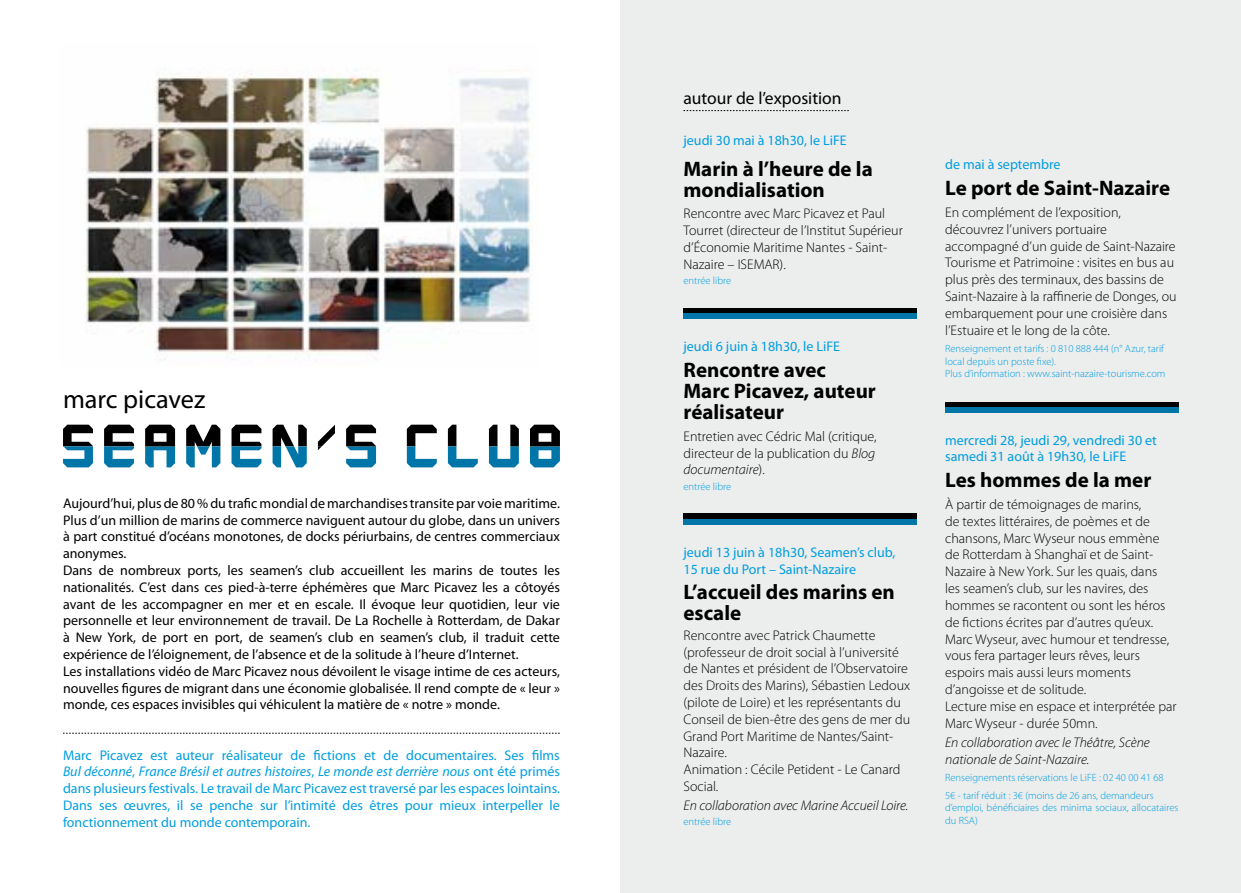
<style>
.page{position:relative;width:1241px;height:893px;background:#fff}
.page>*{position:absolute;margin:0;border:0;box-sizing:border-box;transform-origin:0 0}
.t1{font:26.25px "Myriad Pro";color:#000}
.t2{font:700 21px/21px "Myriad Pro";color:#000}
.t3{font:17.5px "Myriad Pro";color:#000}
.t4{font:300 14px/16.8px "Myriad Pro";color:#000}
.t5{font:14px/16.8px "Myriad Pro";color:#000}
.t6{font:14px/16.8px "Myriad Pro";color:#009ee0}
.t7{font:italic 300 14px/16.8px "Myriad Pro";color:#000}
.t8{font:300 10.5px/12.6px "Myriad Pro";color:#009ee0}
.s1{font-style:italic}
</style>
<div class="page">
<div style="left:620px;top:0;width:620px;height:893px;background:#eceded"></div>
<div style="left:683px;top:308px;width:233px;height:5px;background:#000"></div>
<div style="left:683px;top:313px;width:233px;height:6px;background:#0075a7"></div>
<div style="left:683px;top:513px;width:233px;height:6px;background:#000"></div>
<div style="left:683px;top:519px;width:233px;height:6px;background:#0075a7"></div>
<div style="left:945px;top:402px;width:233px;height:6px;background:#000"></div>
<div style="left:945px;top:407px;width:233px;height:6px;background:#0075a7"></div>
<svg style="left:63px;top:733px;width:497px;height:1px"></svg>
<svg style="left:63px;top:425px;width:30px;height:42px"></svg>
<svg style="left:104px;top:425px;width:30px;height:42px"></svg>
<svg style="left:145px;top:425px;width:30px;height:42px"></svg>
<svg style="left:186px;top:425px;width:34px;height:42px"></svg>
<svg style="left:231px;top:425px;width:30px;height:42px"></svg>
<svg style="left:272px;top:425px;width:35px;height:42px"></svg>
<svg style="left:318px;top:425px;width:17px;height:25px"></svg>
<svg style="left:346px;top:425px;width:30px;height:42px"></svg>
<svg style="left:407px;top:425px;width:29px;height:42px"></svg>
<svg style="left:448px;top:425px;width:30px;height:42px"></svg>
<svg style="left:489px;top:425px;width:30px;height:42px"></svg>
<svg style="left:530px;top:425px;width:30px;height:42px"></svg>
<img style="left:85px;top:69px;width:448px;height:293px">
<svg style="left:683px;top:110px;width:165px;height:1px"></svg>
<h1 class="t1" style="left:63px;top:385px;width:144px">marc picavez</h1>
<p class="t5" style="left:63px;top:495px;width:498px">Aujourd’hui, plus de 80 % du trafic mondial de marchandises transite par voie maritime.<br>Plus d’un million de marins de commerce naviguent autour du globe, dans un univers à part constitué d’océans monotones, de docks périurbains, de centres commerciaux anonymes.<br>Dans de nombreux ports, les seamen’s club accueillent les marins de toutes les nationalités. C’est dans ces pied-à-terre éphémères que Marc Picavez les a côtoyés avant de les accompagner en mer et en escale. Il évoque leur quotidien, leur vie personnelle et leur environnement de travail. De La Rochelle à Rotterdam, de Dakar à New York, de port en port, de seamen’s club en seamen’s club, il traduit cette expérience de l’éloignement, de l’absence et de la solitude à l’heure d’Internet.<br>Les installations vidéo de Marc Picavez nous dévoilent le visage intime de ces acteurs, nouvelles figures de migrant dans une économie globalisée. Il rend compte de « leur » monde, ces espaces invisibles qui véhiculent la matière de « notre » monde.</p>
<p class="t6" style="left:63px;top:747px;width:498px;text-align:justify">Marc Picavez est auteur réalisateur de fictions et de documentaires. Ses films <span class="s1">Bul déconné</span>, <span class="s1">France Brésil et autres histoires</span>, <span class="s1">Le monde est derrière nous</span> ont été primés dans plusieurs festivals. Le travail de Marc Picavez est traversé par les espaces lointains.<br>Dans ses œuvres, il se penche sur l’intimité des êtres pour mieux interpeller le fonctionnement du monde contemporain.</p>
<p class="t3" style="left:683px;top:88px;width:159px">autour de l’exposition</p>
<p class="t6" style="left:683px;top:132px;width:165px">jeudi 30 mai à 18h30, le LiFE</p>
<h2 class="t2" style="left:683px;top:158px;width:191px">Marin à l’heure de la mondialisation</h2>
<p class="t4" style="left:683px;top:206px;width:221px">Rencontre avec Marc Picavez et Paul Tourret (directeur de l’Institut Supérieur d’Économie Maritime Nantes - Saint-Nazaire – ISEMAR).</p>
<p class="t8" style="left:683px;top:274px;width:49px">entrée libre</p>
<p class="t6" style="left:683px;top:338px;width:158px">jeudi 6 juin à 18h30, le LiFE</p>
<h2 class="t2" style="left:683px;top:360px;width:194px">Rencontre avec<br>Marc Picavez, auteur réalisateur</h2>
<p class="t4" style="left:683px;top:428px;width:194px;text-align:justify">Entretien avec Cédric Mal (critique, directeur de la publication du <span class="s1">Blog documentaire</span>).</p>
<p class="t8" style="left:683px;top:480px;width:49px">entrée libre</p>
<p class="t6" style="left:683px;top:544px;width:213px">jeudi 13 juin à 18h30, Seamen’s club,<br>15 rue du Port – Saint-Nazaire</p>
<h2 class="t2" style="left:683px;top:582px;width:213px">L’accueil des marins en escale</h2>
<p class="t4" style="left:683px;top:627px;width:228px">Rencontre avec Patrick Chaumette (professeur de droit social à l’université de Nantes et président de l’Observatoire des Droits des Marins), Sébastien Ledoux (pilote de Loire) et les représentants du Conseil de bien-être des gens de mer du Grand Port Maritime de Nantes/Saint-Nazaire.<br>Animation : Cécile Petident - Le Canard Social.</p>
<p class="t7" style="left:683px;top:797px;width:226px">En collaboration avec Marine Accueil Loire.</p>
<p class="t8" style="left:683px;top:816px;width:49px">entrée libre</p>
<p class="t6" style="left:945px;top:156px;width:117px">de mai à septembre</p>
<h2 class="t2" style="left:945px;top:178px;width:226px">Le port de Saint-Nazaire</h2>
<p class="t4" style="left:945px;top:204px;width:233px">En complément de l’exposition, découvrez l’univers portuaire accompagné d’un guide de Saint-Nazaire Tourisme et Patrimoine : visites en bus au plus près des terminaux, des bassins de Saint-Nazaire à la raffinerie de Donges, ou embarquement pour une croisière dans l’Estuaire et le long de la côte.</p>
<p class="t8" style="left:945px;top:342px;width:222px">Renseignement et tarifs : 0 810 888 444 (n° Azur, tarif local depuis un poste fixe).<br>Plus d’information : www.saint-nazaire-tourisme.com</p>
<p class="t6" style="left:945px;top:432px;width:213px">mercredi 28, jeudi 29, vendredi 30 et samedi 31 août à 19h30, le LiFE</p>
<h2 class="t2" style="left:945px;top:470px;width:208px">Les hommes de la mer</h2>
<p class="t4" style="left:945px;top:496px;width:233px">À partir de témoignages de marins,<br>de textes littéraires, de poèmes et de chansons, Marc Wyseur nous emmène de Rotterdam à Shanghaï et de Saint-Nazaire à New York. Sur les quais, dans<br>les seamen’s club, sur les navires, des hommes se racontent ou sont les héros de fictions écrites par d’autres qu’eux.<br>Marc Wyseur, avec humour et tendresse, vous fera partager leurs rêves, leurs espoirs mais aussi leurs moments d’angoisse et de solitude.<br>Lecture mise en espace et interprétée par Marc Wyseur - durée 50mn.</p>
<p class="t7" style="left:945px;top:734px;width:206px">En collaboration avec le Théâtre, Scène nationale de Saint-Nazaire.</p>
<p class="t8" style="left:945px;top:769px;width:220px;line-height:17.5px">Renseignements réservations le LiFE : 02 40 00 41 68<br>5€ - tarif réduit : 3€ (moins de 26 ans, demandeurs</p>
<p class="t8" style="left:945px;top:802px;width:235px">d’emploi, bénéficiaires des minima sociaux, allocataires du RSA)</p>
</div>
